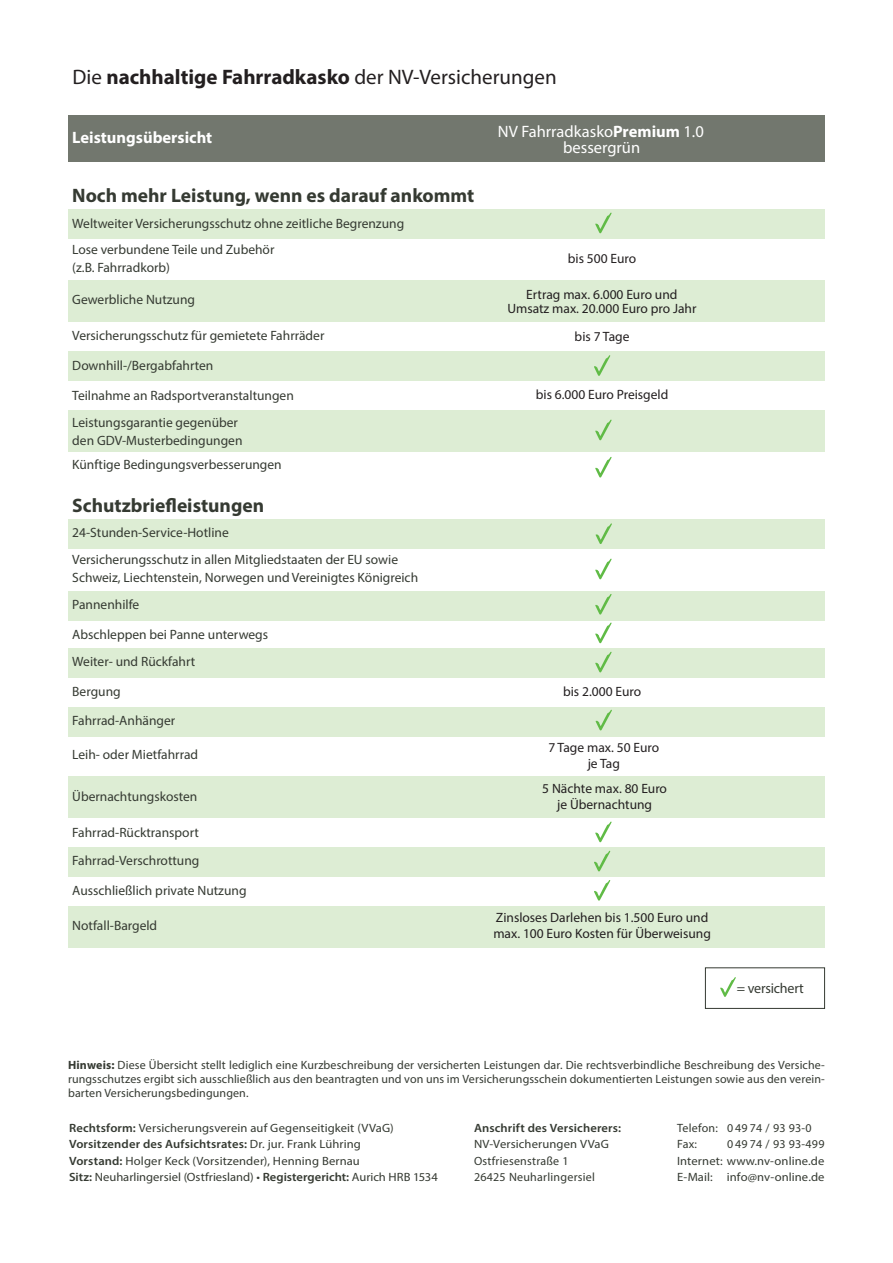
<style>
.page{position:relative;width:893px;height:1263px;background:#fff}
.page>*{position:absolute;margin:0;border:0;box-sizing:border-box;transform-origin:0 0}
.t1{font:21px "Myriad Pro";color:#231f20}
.t2{font:700 19.5px "Myriad Pro";color:#353a32}
.t3{font:16.5px "Myriad Pro";color:#fff}
.t4{font:700 16.5px "Myriad Pro";color:#fff}
.t5{font:14.4px "Myriad Pro";letter-spacing:-.015em;color:#353a32}
.t6{font:13.5px/18px "Myriad Pro";color:#353a32}
.t7{font:13.5px/13.5px "Myriad Pro";color:#231f20;text-align:center}
.t8{font:12px/14.2px "Myriad Pro";letter-spacing:.01em;color:#353a32;text-align:justify}
.t9{font:12px "Myriad Pro";letter-spacing:.01em;color:#353a32;scale:1.05 1}
.t10{font:600 12px "Myriad Pro";letter-spacing:.01em;color:#353a32;scale:1.05 1}
.s1{font-weight:700}
.s2{font-weight:600}
.s3{font-weight:400}
</style>
<div class="page">
<div style="left:68px;top:906px;width:757px;height:41px;background:#ddedd4"></div>
<div style="left:68px;top:847px;width:757px;height:30px;background:#ddedd4"></div>
<div style="left:68px;top:776px;width:757px;height:41px;background:#ddedd4"></div>
<div style="left:68px;top:708px;width:757px;height:29px;background:#ddedd4"></div>
<div style="left:68px;top:648px;width:757px;height:30px;background:#ddedd4"></div>
<div style="left:68px;top:592px;width:757px;height:29px;background:#ddedd4"></div>
<div style="left:68px;top:519px;width:757px;height:29px;background:#ddedd4"></div>
<div style="left:68px;top:410px;width:757px;height:42px;background:#ddedd4"></div>
<div style="left:68px;top:351px;width:757px;height:29px;background:#ddedd4"></div>
<div style="left:68px;top:280px;width:757px;height:41px;background:#ddedd4"></div>
<div style="left:68px;top:115px;width:757px;height:47px;background:#72776e"></div>
<div style="left:68px;top:209px;width:757px;height:30px;background:#ddedd4"></div>
<svg style="left:595px;top:212px;width:17px;height:21px"></svg>
<svg style="left:594px;top:355px;width:16px;height:21px"></svg>
<svg style="left:595px;top:420px;width:17px;height:20px"></svg>
<svg style="left:595px;top:457px;width:17px;height:20px"></svg>
<svg style="left:596px;top:523px;width:16px;height:21px"></svg>
<svg style="left:595px;top:559px;width:17px;height:20px"></svg>
<svg style="left:595px;top:594px;width:17px;height:20px"></svg>
<svg style="left:595px;top:623px;width:17px;height:20px"></svg>
<svg style="left:595px;top:652px;width:17px;height:20px"></svg>
<svg style="left:596px;top:710px;width:16px;height:20px"></svg>
<svg style="left:595px;top:822px;width:17px;height:20px"></svg>
<svg style="left:594px;top:851px;width:16px;height:20px"></svg>
<svg style="left:594px;top:880px;width:16px;height:20px"></svg>
<svg style="left:720px;top:977px;width:16px;height:20px"></svg>
<div style="left:705px;top:967px;width:120px;height:42px;border:1px solid #353a32"></div>
<p class="t1" style="left:72px;top:64px;width:486px">Die <span class="s1">nachhaltige Fahrradkasko</span> der NV-Versicherungen</p>
<p class="t4" style="left:72px;top:127px;width:142px">Leistungsübersicht</p>
<p class="t2" style="left:72px;top:183px;width:404px">Noch mehr Leistung, wenn es darauf ankommt</p>
<p class="t6" style="left:72px;top:214px;width:333px">Weltweiter Versicherungsschutz ohne zeitliche Begrenzung</p>
<p class="t6" style="left:72px;top:241px;width:204px">Lose verbundene Teile und Zubehör (z.B. Fahrradkorb)</p>
<p class="t6" style="left:72px;top:290px;width:124px">Gewerbliche Nutzung</p>
<p class="t6" style="left:72px;top:326px;width:254px">Versicherungsschutz für gemietete Fahrräder</p>
<p class="t6" style="left:72px;top:356px;width:143px">Downhill-/Bergabfahrten</p>
<p class="t6" style="left:72px;top:386px;width:223px">Teilnahme an Radsportveranstaltungen</p>
<p class="t6" style="left:72px;top:413px;width:172px">Leistungsgarantie gegenüber den GDV-Musterbedingungen</p>
<p class="t6" style="left:72px;top:455px;width:211px">Künftige Bedingungsverbesserungen</p>
<p class="t2" style="left:72px;top:493px;width:193px">Schutzbriefleistungen</p>
<p class="t6" style="left:72px;top:524px;width:158px">24-Stunden-Service-Hotline</p>
<p class="t6" style="left:72px;top:551px;width:347px">Versicherungsschutz in allen Mitgliedstaaten der EU sowie<br>Schweiz, Liechtenstein, Norwegen und Vereinigtes Königreich</p>
<p class="t6" style="left:72px;top:595px;width:68px">Pannenhilfe</p>
<p class="t6" style="left:72px;top:625px;width:197px">Abschleppen bei Panne unterwegs</p>
<p class="t6" style="left:72px;top:652px;width:125px">Weiter- und Rückfahrt</p>
<p class="t6" style="left:72px;top:682px;width:50px">Bergung</p>
<p class="t6" style="left:72px;top:711px;width:104px">Fahrrad-Anhänger</p>
<p class="t6" style="left:72px;top:745px;width:127px">Leih- oder Mietfahrrad</p>
<p class="t6" style="left:72px;top:787px;width:127px">Übernachtungskosten</p>
<p class="t6" style="left:72px;top:823px;width:128px">Fahrrad-Rücktransport</p>
<p class="t6" style="left:72px;top:851px;width:129px">Fahrrad-Verschrottung</p>
<p class="t6" style="left:72px;top:881px;width:176px">Ausschließlich private Nutzung</p>
<p class="t6" style="left:72px;top:916px;width:86px">Notfall-Bargeld</p>
<p class="t3" style="left:498px;top:121px;width:207px">NV Fahrradkasko<span class="s1">Premium</span> 1.0</p>
<p class="t3" style="left:563px;top:137px;width:79px">bessergrün</p>
<p class="t7" style="left:568px;top:252px;width:70px">bis 500 Euro</p>
<p class="t7" style="left:507px;top:288px;width:191px">Ertrag max. 6.000 Euro und<br>Umsatz max. 20.000 Euro pro Jahr</p>
<p class="t7" style="left:575px;top:329px;width:56px">bis 7 Tage</p>
<p class="t7" style="left:536px;top:387px;width:134px">bis 6.000 Euro Preisgeld</p>
<p class="t7" style="left:563px;top:684px;width:80px">bis 2.000 Euro</p>
<p class="t7" style="left:548px;top:740px;width:112px">7 Tage max. 50 Euro</p>
<p class="t7" style="left:588px;top:757px;width:34px">je Tag</p>
<p class="t7" style="left:542px;top:781px;width:126px">5 Nächte max. 80 Euro</p>
<p class="t7" style="left:557px;top:798px;width:96px">je Übernachtung</p>
<p class="t7" style="left:496px;top:910px;width:214px">Zinsloses Darlehen bis 1.500 Euro und</p>
<p class="t7" style="left:493px;top:927px;width:219px">max. 100 Euro Kosten für Überweisung</p>
<p class="t5" style="left:737px;top:979px;width:68px">= versichert</p>
<p class="t8" style="left:68px;top:1058px;width:758px"><span class="s1">Hinweis:</span> Diese Übersicht stellt lediglich eine Kurzbeschreibung der versicherten Leistungen dar. Die rechtsverbindliche Beschreibung des Versiche&shy;rungsschutzes ergibt sich ausschließlich aus den beantragten und von uns im Versicherungsschein dokumentierten Leistungen sowie aus den verein&shy;barten Versicherungsbedingungen.</p>
<p class="t9" style="left:69px;top:1120px;width:311px"><span class="s2">Rechtsform:</span> Versicherungsverein auf Gegenseitigkeit (VVaG)</p>
<p class="t10" style="left:69px;top:1136px;width:279px">Vorsitzender des Aufsichtsrates: <span class="s3">Dr. jur. Frank Lühring</span></p>
<p class="t9" style="left:69px;top:1153px;width:278px"><span class="s2">Vorstand:</span> Holger Keck (Vorsitzender), Henning Bernau</p>
<p class="t9" style="left:69px;top:1170px;width:353px"><span class="s2">Sitz:</span> Neuharlingersiel (Ostfriesland) • <span class="s2">Registergericht:</span> Aurich HRB 1534</p>
<p class="t10" style="left:474px;top:1120px;width:142px">Anschrift des Versicherers:</p>
<p class="t9" style="left:474px;top:1137px;width:130px">NV-Versicherungen VVaG</p>
<p class="t8" style="left:474px;top:1153px;width:96px">Ostfriesenstraße 1</p>
<p class="t8" style="left:474px;top:1170px;width:122px">26425 Neuharlingersiel</p>
<p class="t8" style="left:677px;top:1120px;width:136px">Telefon: 0 49 74 / 93 93-0</p>
<p class="t8" style="left:677px;top:1137px;width:21px">Fax:</p>
<p class="t8" style="left:727px;top:1137px;width:99px">0 49 74 / 93 93-499</p>
<p class="t9" style="left:677px;top:1153px;width:142px">Internet: www.nv-online.de</p>
<p class="t9" style="left:677px;top:1170px;width:142px">E-Mail: info@nv-online.de</p>
</div>
